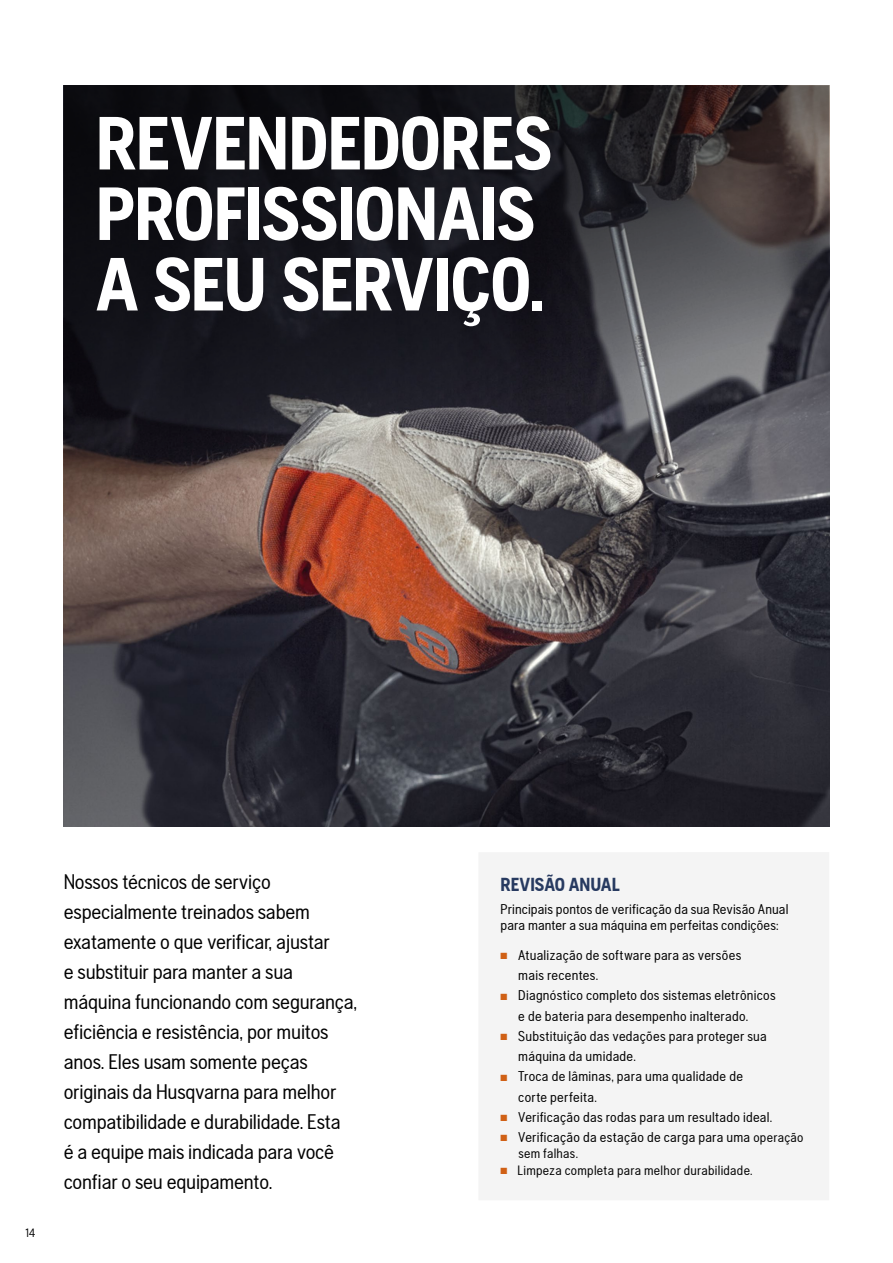
<style>
.page{position:relative;width:893px;height:1263px;background:#fff}
.page>*{position:absolute;margin:0;border:0;box-sizing:border-box;transform-origin:0 0}
.t1{font:700 75px/70.5px "Husqvarna Gothic";letter-spacing:-.01em;color:#fff}
.t2{font:21px/30px "Husqvarna Gothic";letter-spacing:-.01em;color:#000}
.t3{font:700 18.75px "Husqvarna Gothic";color:#273a60}
.t4{font:14.1px/20.2px "Husqvarna Gothic";letter-spacing:.015em;color:#000}
.t5{font:13.5px "Husqvarna Gothic";letter-spacing:.02em;color:#000}
.t6{font:12px "Husqvarna Gothic";color:#000}
.s1{color:#d06015}
.s2{font-size:13.5px}
</style>
<div class="page">
<img style="left:64px;top:577px;width:765px;height:249px">
<svg style="left:64px;top:85px;width:765px;height:492px;background:#3e383a"></svg>
<div style="left:478px;top:852px;width:351px;height:348px;background:#f4f4f4"></div>
<h1 class="t1" style="left:96px;top:107px;width:458px">REVENDEDORES<br>PROFISSIONAIS<br>A SEU SERVIÇO.</h1>
<p class="t6" style="left:26px;top:1226px;width:12px">14</p>
<p class="t2" style="left:64px;top:867px;width:295px">Nossos técnicos de serviço especialmente treinados sabem exatamente o que verificar, ajustar<br>e substituir para manter a sua máquina funcionando com segurança, eficiência e resistência, por muitos anos. Eles usam somente peças originais da Husqvarna para melhor compatibilidade e durabilidade. Esta<br>é a equipe mais indicada para você confiar o seu equipamento.</p>
<h3 class="t3" style="left:501px;top:874px;width:121px">REVISÃO ANUAL</h3>
<p class="t4" style="left:501px;top:900px;width:289px;line-height:17px">Principais pontos de verificação da sua Revisão Anual para manter a sua máquina em perfeitas condições:</p>
<p class="t4" style="left:518px;top:945px;width:225px;text-indent:-18px"><span class="s1">■</span> Atualização de software para as versões mais recentes.</p>
<p class="t4" style="left:518px;top:985px;width:259px;text-indent:-18px"><span class="s1">■</span> Diagnóstico completo dos sistemas eletrônicos e de bateria para desempenho inalterado.</p>
<p class="t4" style="left:518px;top:1026px;width:250px;text-indent:-18px"><span class="s1">■</span> Substituição das vedações para proteger sua máquina da umidade.</p>
<p class="t4" style="left:518px;top:1066px;width:226px;text-indent:-18px"><span class="s1">■</span> Troca de lâminas, para uma qualidade de corte perfeita.</p>
<p class="t4" style="left:501px;top:1107px;width:273px"><span class="s1">■</span> Verificação das rodas para um resultado ideal.</p>
<p class="t4" style="left:501px;top:1127px;width:304px"><span class="s1">■</span> Verificação da estação de carga para uma <span class="s2">operação</span></p>
<p class="t5" style="left:518px;top:1146px;width:61px">sem falhas.</p>
<p class="t5" style="left:501px;top:1162px;width:254px"><span class="s1">■</span> Limpeza completa para melhor durabilidade.</p>
</div>
